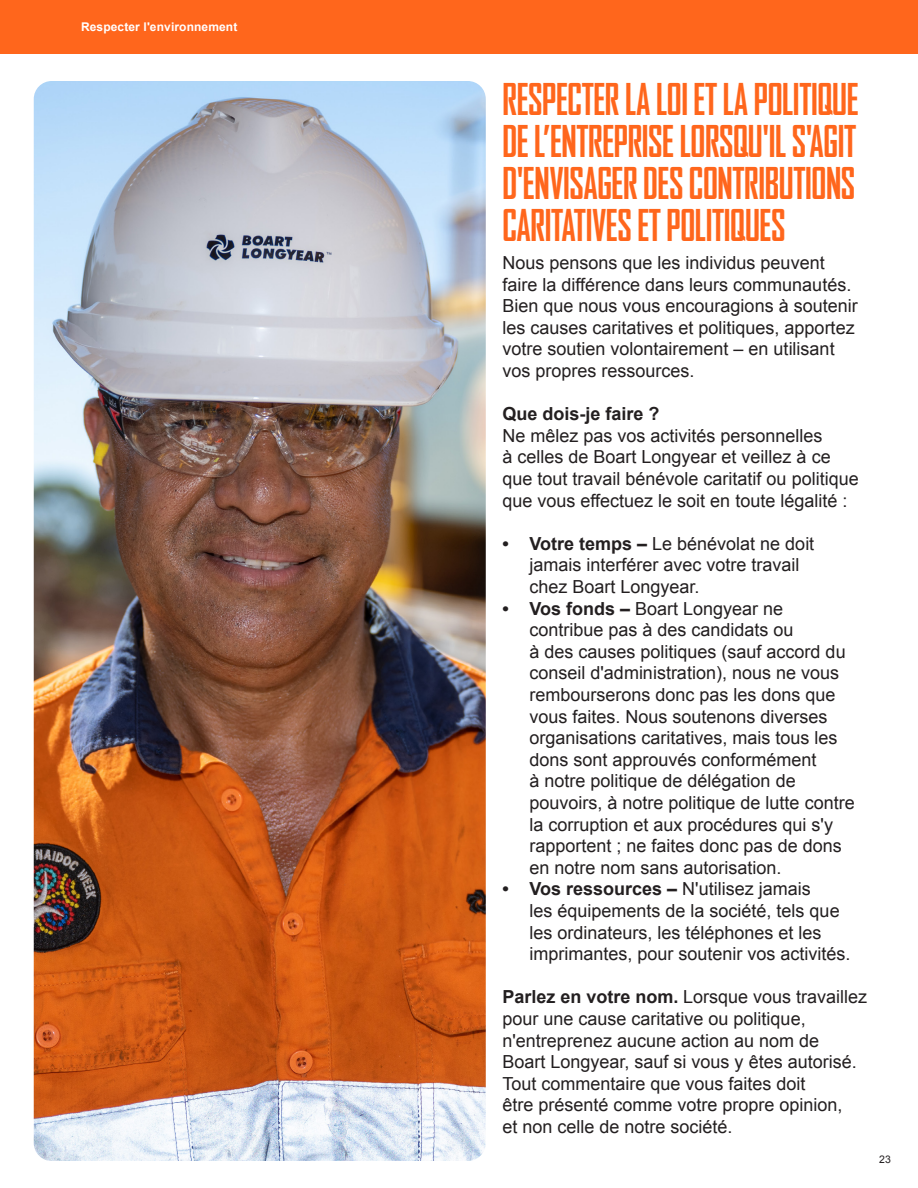
<style>
.page{position:relative;width:918px;height:1188px;background:#fff}
.page>*{position:absolute;margin:0;border:0;box-sizing:border-box;transform-origin:0 0}
.Orange_Agency_28pt_Headline{font:700 condensed 42px/42px "Agency FB";letter-spacing:-.01em;color:#ff661c;text-align:justify}
.Body_Copy{font:18px/21.6px "Arial";color:#231f20}
.Body_Copy-2{font:700 18px "Arial";color:#231f20}
.t1{font:700 12px "Arial";letter-spacing:.01em;color:#fff}
.t2{font:10.5px "Arial";color:#231f20}
.s1{font-weight:700}
</style>
<div class="page">
<img style="left:34px;top:81px;width:452px;height:1080px">
<div style="left:0;top:0;width:918px;height:54px;background:#ff661c"></div>
<p class="t1" style="left:81px;top:19px;width:158px">Respecter l'environnement</p>
<p class="Orange_Agency_28pt_Headline" style="left:503px;top:78px;width:358px">RESPECTER LA LOI ET LA POLITIQUE DE L’ENTREPRISE LORSQU'IL S'AGIT D'ENVISAGER DES CONTRIBUTIONS CARITATIVES ET POLITIQUES</p>
<p class="Body_Copy" style="left:503px;top:252px;width:357px">Nous pensons que les individus peuvent faire la différence dans leurs communautés.<br>Bien que nous vous encouragions à soutenir les causes caritatives et politiques, apportez votre soutien volontairement – en utilisant vos propres ressources.</p>
<p class="Body_Copy-2" style="left:503px;top:402px;width:159px">Que dois-je faire ?</p>
<p class="Body_Copy" style="left:503px;top:425px;width:358px">Ne mêlez pas vos activités personnelles<br>à celles de Boart Longyear et veillez à ce que tout travail bénévole caritatif ou politique que vous effectuez le soit en toute légalité :</p>
<p class="Body_Copy" style="left:530px;top:533px;width:286px;text-indent:-27px"><span class="s1">• Votre temps –</span> Le bénévolat ne doit jamais interférer avec votre travail chez Boart Longyear.</p>
<p class="Body_Copy" style="left:530px;top:598px;width:327px;text-indent:-27px"><span class="s1">• Vos fonds –</span> Boart Longyear ne contribue pas à des candidats ou<br>à des causes politiques (sauf accord du conseil d'administration), nous ne vous rembourserons donc pas les dons que vous faites. Nous soutenons diverses organisations caritatives, mais tous les dons sont approuvés conformément<br>à notre politique de délégation de pouvoirs, à notre politique de lutte contre la corruption et aux procédures qui s'y rapportent ; ne faites donc pas de dons en notre nom sans autorisation.</p>
<p class="Body_Copy" style="left:530px;top:878px;width:323px;text-indent:-27px"><span class="s1">• Vos ressources –</span> N'utilisez jamais<br>les équipements de la société, tels que les ordinateurs, les téléphones et les imprimantes, pour soutenir vos activités.</p>
<p class="Body_Copy" style="left:503px;top:986px;width:366px"><span class="s1">Parlez en votre nom.</span> Lorsque vous travaillez pour une cause caritative ou politique, n'entreprenez aucune action au nom de<br>Boart Longyear, sauf si vous y êtes autorisé.<br>Tout commentaire que vous faites doit<br>être présenté comme votre propre opinion,<br>et non celle de notre société.</p>
<p class="t2" style="left:879px;top:1153px;width:13px">23</p>
</div>
